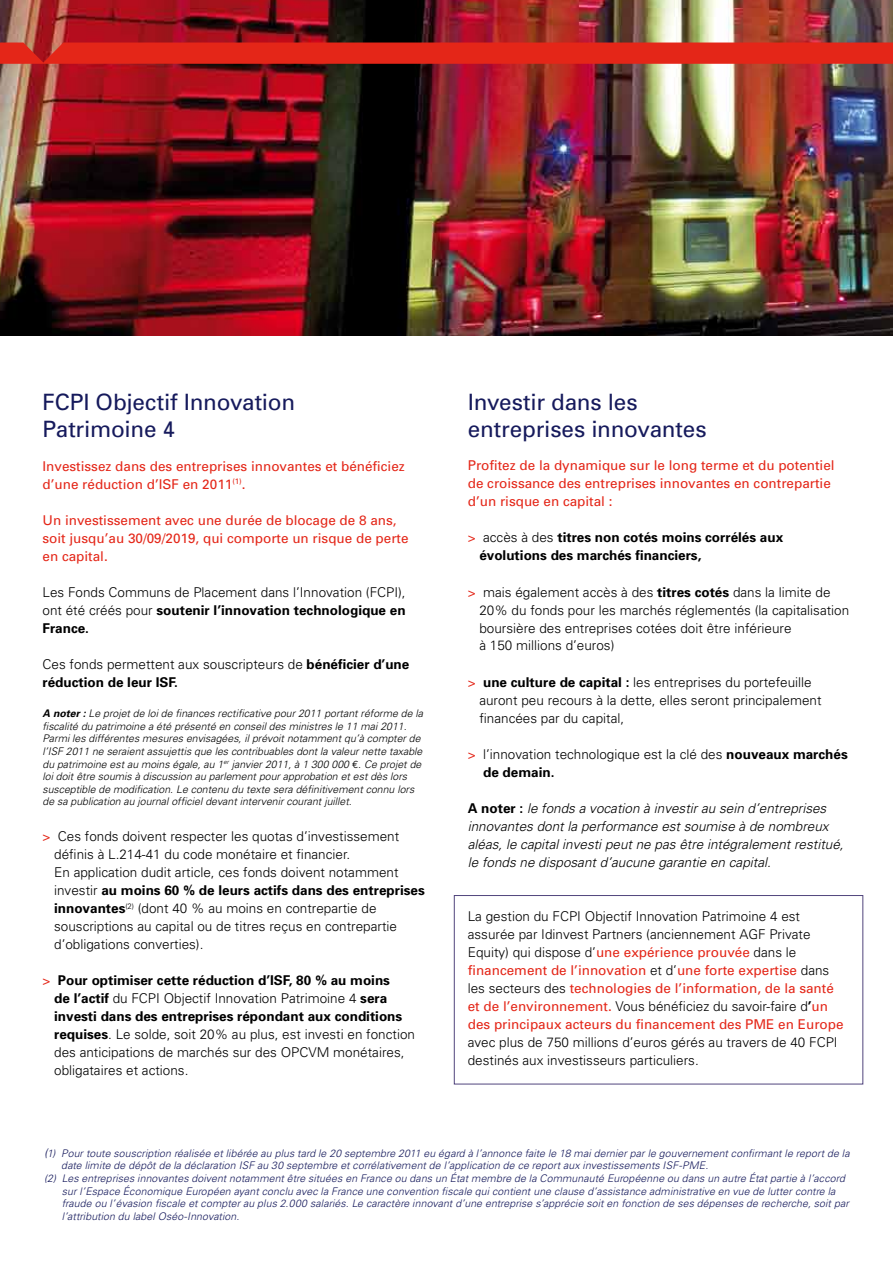
<style>
.page{position:relative;width:893px;height:1263px;background:#fff}
.page>*{position:absolute;margin:0;border:0;box-sizing:border-box;transform-origin:0 0}
.t1{font:22.5px/27px "Univers";letter-spacing:-.01em;color:#161a5c}
.t2{font:300 13.5px/18px "Univers";color:#000}
.t3{font:13.5px/18px "Univers";color:#e42618}
.t4{font:italic 300 13.5px/18px "Univers";color:#000}
.t5{font:700 13.5px/18px "Univers";color:#000}
.t6{font:italic 300 10.5px "Univers";letter-spacing:.01em;color:#161a5c}
.t7{font:italic 300 10.5px/12.6px "Univers";color:#000}
.s1{font-weight:700}
.s2{font-family:"Euro Mono";font-weight:400;font-style:normal}
.s3{font-weight:400;color:#e42618}
.s4{font-weight:300}
.s5{font-weight:700;font-style:normal}
.s6{font-size:12px}
</style>
<div class="page">
<img style="left:0;top:0;width:893px;height:335px">
<div style="left:0;top:43px;width:893px;height:21px;background:#e42618"></div>
<div style="left:454px;top:895px;width:409px;height:189px;border:1px solid #51457d"></div>
<h1 class="t1" style="left:43px;top:388px;width:254px">FCPI Objectif Innovation<br>Patrimoine 4</h1>
<h1 class="t1" style="left:468px;top:388px;width:240px">Investir dans les entreprises innovantes</h1>
<p class="t3" style="left:43px;top:456px;width:364px">Investissez dans des entreprises innovantes et bénéficiez d’une réduction d’ISF en 2011<sup>(1)</sup>.</p>
<p class="t3" style="left:43px;top:510px;width:368px">Un investissement avec une durée de blocage de 8 ans, soit jusqu’au 30/09/2019, qui comporte un risque de perte en capital.</p>
<p class="t2" style="left:43px;top:582px;width:365px;text-align:justify">Les Fonds Communs de Placement dans l’Innovation (FCPI), ont été créés pour <span class="s1">soutenir l’innovation technologique en France.</span></p>
<p class="t2" style="left:43px;top:654px;width:368px">Ces fonds permettent aux souscripteurs de <span class="s1">bénéficier d’une réduction de leur ISF.</span></p>
<p class="t7" style="left:43px;top:707px;width:382px"><span class="s1">A noter :</span> Le projet de loi de finances rectificative pour 2011 portant réforme de la fiscalité du patrimoine a été présenté en conseil des ministres le 11 mai 2011.<br>Parmi les différentes mesures envisagées, il prévoit notamment qu’à compter de l’ISF 2011 ne seraient assujettis que les contribuables dont la valeur nette taxable du patrimoine est au moins égale, au 1<sup>er</sup> janvier 2011, à 1 300 000 <span class="s2">€</span>. Ce projet de loi doit être soumis à discussion au parlement pour approbation et est dès lors susceptible de modification. Le contenu du texte sera définitivement connu lors de sa publication au journal officiel devant intervenir courant juillet.</p>
<p class="t2" style="left:54px;top:827px;width:372px;text-indent:-12px"><span class="s3">&gt;</span> Ces fonds doivent respecter les quotas d’investissement définis à L.214-41 du code monétaire et financier.<br>En application dudit article, ces fonds doivent notamment investir <span class="s1">au moins 60 % de leurs actifs dans des entreprises innovantes</span><sup>(2)</sup> (dont 40 % au moins en contrepartie de souscriptions au capital ou de titres reçus en contrepartie d’obligations converties).</p>
<p class="t2" style="left:54px;top:971px;width:362px;text-indent:-12px"><span class="s3">&gt;</span> <span class="s1">Pour optimiser cette réduction d’ISF, 80 % au moins<br>de l’actif</span> du FCPI Objectif Innovation Patrimoine 4 <span class="s1">sera investi dans des entreprises répondant aux conditions requises</span>. Le solde, soit 20% au plus, est investi en fonction des anticipations de marchés sur des OPCVM monétaires, obligataires et actions.</p>
<p class="t3" style="left:468px;top:456px;width:368px">Profitez de la dynamique sur le long terme et du potentiel de croissance des entreprises innovantes en contrepartie d’un risque en capital :</p>
<p class="t5" style="left:479px;top:528px;width:305px;text-indent:-12px"><span class="s3">&gt;</span> <span class="s4">accès à des</span> titres non cotés moins corrélés aux évolutions des marchés financiers,</p>
<p class="t2" style="left:479px;top:582px;width:371px;text-indent:-12px"><span class="s3">&gt;</span> mais également accès à des <span class="s1">titres cotés</span> dans la limite de 20% du fonds pour les marchés réglementés (la capitalisation boursière des entreprises cotées doit être inférieure<br>à 150 millions d’euros)</p>
<p class="t2" style="left:479px;top:672px;width:344px;text-indent:-12px"><span class="s3">&gt;</span> <span class="s1">une culture de capital :</span> les entreprises du portefeuille auront peu recours à la dette, elles seront principalement financées par du capital,</p>
<p class="t2" style="left:483px;top:744px;width:366px;text-indent:-15px"><span class="s3">&gt;</span> l’innovation technologique est la clé des <span class="s1">nouveaux marchés de demain.</span></p>
<p class="t4" style="left:468px;top:798px;width:377px"><span class="s5">A noter :</span> le fonds a vocation à investir au sein d’entreprises innovantes dont la performance est soumise à de nombreux aléas, le capital investi peut ne pas être intégralement restitué, le fonds ne disposant d’aucune garantie en capital.</p>
<p class="t2" style="left:468px;top:906px;width:377px">La gestion du FCPI Objectif Innovation Patrimoine 4 est assurée par Idinvest Partners (anciennement AGF Private Equity) qui dispose d’<span class="s3">une expérience prouvée</span> dans le <span class="s3">financement de l’innovation</span> et d’<span class="s3">une forte expertise</span> dans les secteurs des <span class="s3">technologies de l’information, de la santé et de l’environnement.</span> Vous bénéficiez du savoir-faire d<span class="s1">’</span><span class="s3">un des principaux acteurs du financement des PME en Europe</span></p>
<p class="t2" style="left:468px;top:1032px;width:371px">avec plus de 750 millions d’euros gérés au travers de 40 FCPI destinés aux investisseurs particuliers.</p>
<p class="t6" style="left:44px;top:1147px;width:807px"><span class="s6">(</span>1) Pour toute souscription réalisée et libérée au plus tard le 20 septembre 2011 eu égard à l’annonce faite le 18 mai dernier par le gouvernement confirmant le report de la</p>
<p class="t6" style="left:61px;top:1159px;width:649px">date limite de dépôt de la déclaration ISF au 30 septembre et corrélativement de l’application de ce report aux investissements ISF-PME.</p>
<p class="t6" style="left:44px;top:1172px;width:802px">(2) Les entreprises innovantes doivent notamment être situées en France ou dans un État membre de la Communauté Européenne ou dans un autre État partie à l’accord</p>
<p class="t6" style="left:62px;top:1184px;width:775px">sur l’Espace Économique Européen ayant conclu avec la France une convention fiscale qui contient une clause d’assistance administrative en vue de lutter contre la</p>
<p class="t6" style="left:62px;top:1197px;width:789px">fraude ou l’évasion fiscale et compter au plus 2.000 salariés. Le caractère innovant d’une entreprise s’apprécie soit en fonction de ses dépenses de recherche, soit par</p>
<p class="t6" style="left:62px;top:1210px;width:179px">l’attribution du label Oséo-Innovation.</p>
</div>
